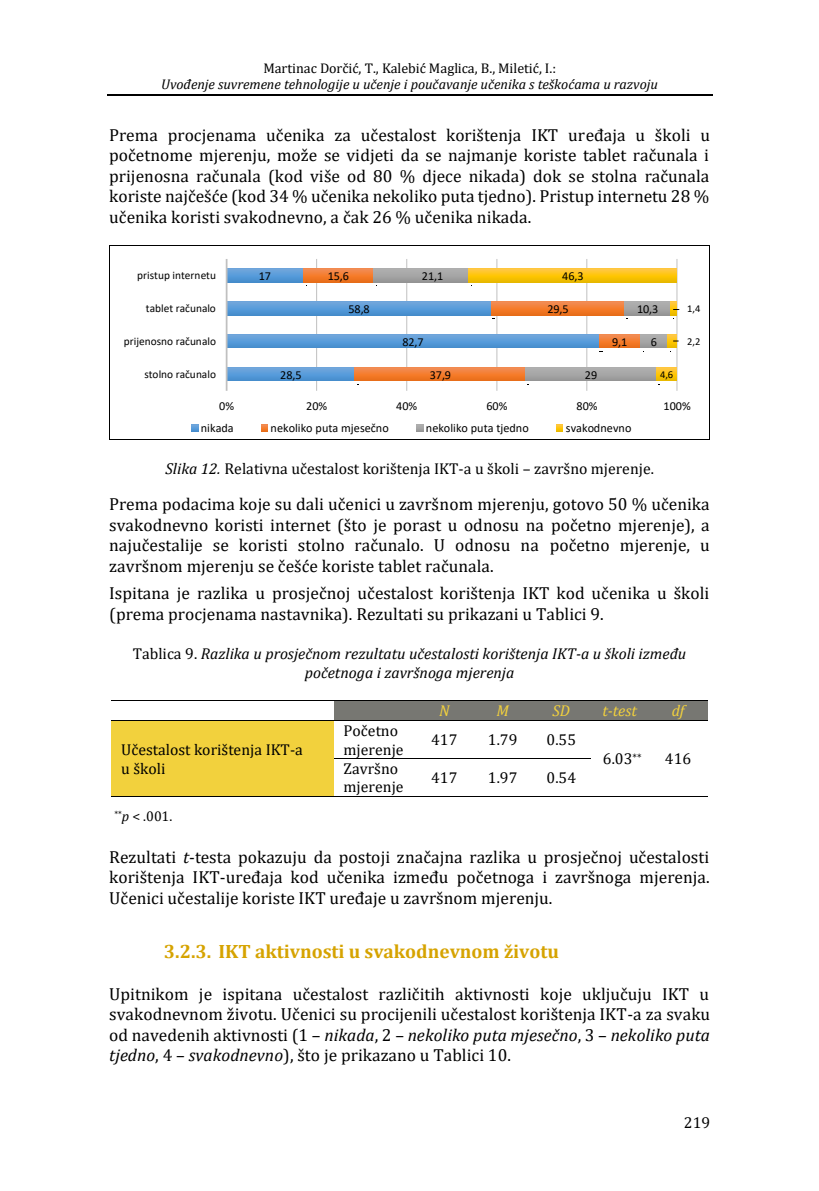
<style>
.page{position:relative;width:819px;height:1191px;background:#fff}
.page>*{position:absolute;margin:0;border:0;box-sizing:border-box;transform-origin:0 0}
.t1{font:700 19.25px "Cambria";color:#d6a300}
.t2{font:17.5px/20.5px "Cambria";color:#000;text-align:justify}
.t3{font:15.75px/18.6px "Cambria";color:#000}
.t4{font:italic 15.75px/18.6px "Cambria";color:#000;text-align:center}
.t5{font:italic 15.75px "Cambria";color:#f2d13d}
.t6{font:italic 14px "Cambria";color:#000}
.t7{font:14px "Cambria";color:#000}
.t8{font:12.25px "Calibri";color:#000}
.t9{font:11.38px "Calibri";color:#000}
.t10{font:10.5px "Calibri";color:#000}
.s1{font-style:italic}
.s2{font-style:normal}
</style>
<div class="page">
<hr style="left:107px;top:94px;width:605px;height:1px;background:#000">
<hr style="left:110px;top:245px;width:599px;height:1px;background:#000">
<hr style="left:109px;top:246px;width:1px;height:193px;background:#000">
<hr style="left:110px;top:439px;width:599px;height:1px;background:#000">
<hr style="left:709px;top:246px;width:1px;height:193px;background:#000">
<div style="left:334px;top:700px;width:81px;height:20px;background:#777772"></div>
<div style="left:415px;top:700px;width:58px;height:20px;background:#777772"></div>
<div style="left:473px;top:700px;width:59px;height:20px;background:#777772"></div>
<div style="left:532px;top:700px;width:58px;height:20px;background:#777772"></div>
<div style="left:590px;top:700px;width:59px;height:20px;background:#777772"></div>
<div style="left:649px;top:700px;width:58px;height:20px;background:#777772"></div>
<hr style="left:112px;top:699px;width:222px;height:1px;background:#000">
<hr style="left:335px;top:699px;width:80px;height:1px;background:#000">
<hr style="left:416px;top:699px;width:57px;height:1px;background:#000">
<hr style="left:474px;top:699px;width:58px;height:1px;background:#000">
<hr style="left:533px;top:699px;width:57px;height:1px;background:#000">
<hr style="left:591px;top:699px;width:58px;height:1px;background:#000">
<hr style="left:650px;top:699px;width:57px;height:1px;background:#000">
<div style="left:112px;top:721px;width:222px;height:75px;background:#f2d13d"></div>
<hr style="left:112px;top:720px;width:222px;height:1px;background:#000">
<hr style="left:335px;top:720px;width:80px;height:1px;background:#000">
<hr style="left:416px;top:720px;width:57px;height:1px;background:#000">
<hr style="left:474px;top:720px;width:58px;height:1px;background:#000">
<hr style="left:533px;top:720px;width:57px;height:1px;background:#000">
<hr style="left:591px;top:720px;width:58px;height:1px;background:#000">
<hr style="left:650px;top:720px;width:57px;height:1px;background:#000">
<hr style="left:334px;top:758px;width:81px;height:1px;background:#000">
<hr style="left:416px;top:758px;width:57px;height:1px;background:#000">
<hr style="left:474px;top:758px;width:58px;height:1px;background:#000">
<hr style="left:533px;top:758px;width:57px;height:1px;background:#000">
<hr style="left:112px;top:796px;width:222px;height:1px;background:#000">
<hr style="left:335px;top:796px;width:80px;height:1px;background:#000">
<hr style="left:416px;top:796px;width:57px;height:1px;background:#000">
<hr style="left:474px;top:796px;width:58px;height:1px;background:#000">
<hr style="left:533px;top:796px;width:57px;height:1px;background:#000">
<hr style="left:591px;top:796px;width:58px;height:1px;background:#000">
<hr style="left:650px;top:796px;width:57px;height:1px;background:#000">
<hr style="left:316px;top:259px;width:1px;height:132px;background:#c0c0c0">
<hr style="left:406px;top:259px;width:1px;height:132px;background:#c0c0c0">
<hr style="left:496px;top:259px;width:1px;height:132px;background:#c0c0c0">
<hr style="left:586px;top:259px;width:1px;height:132px;background:#c0c0c0">
<hr style="left:676px;top:259px;width:1px;height:132px;background:#c0c0c0">
<svg style="left:227px;top:368px;width:128px;height:13px;background:#5a9ad5"></svg>
<svg style="left:227px;top:335px;width:372px;height:13px;background:#599ad7"></svg>
<svg style="left:227px;top:302px;width:264px;height:13px;background:#599ad7"></svg>
<svg style="left:227px;top:269px;width:76px;height:13px"></svg>
<svg style="left:355px;top:368px;width:170px;height:13px;background:#f17c31"></svg>
<svg style="left:599px;top:335px;width:41px;height:13px"></svg>
<svg style="left:491px;top:302px;width:133px;height:13px;background:#f17c31"></svg>
<svg style="left:303px;top:269px;width:70px;height:13px"></svg>
<svg style="left:525px;top:368px;width:131px;height:13px;background:#a3a3a3"></svg>
<svg style="left:640px;top:335px;width:27px;height:13px"></svg>
<svg style="left:624px;top:302px;width:46px;height:13px"></svg>
<svg style="left:373px;top:269px;width:95px;height:13px"></svg>
<svg style="left:656px;top:368px;width:21px;height:13px"></svg>
<svg style="left:667px;top:335px;width:10px;height:13px"></svg>
<svg style="left:670px;top:302px;width:7px;height:13px"></svg>
<svg style="left:468px;top:269px;width:209px;height:13px;background:#f9c314"></svg>
<hr style="left:226px;top:259px;width:1px;height:132px;background:#c0c0c0">
<div style="left:191px;top:425px;width:7px;height:6px;background:#5a9cdb"></div>
<svg style="left:261px;top:425px;width:7px;height:6px"></svg>
<div style="left:416px;top:425px;width:7px;height:6px;background:#a6a6a6"></div>
<svg style="left:556px;top:425px;width:7px;height:6px"></svg>
<p class="t7" style="left:263px;top:59px;width:294px">Martinac Dorčić, T., Kalebić Maglica, B., Miletić, I.:</p>
<p class="t6" style="left:161px;top:76px;width:498px">Uvođenje suvremene tehnologije u učenje i poučavanje učenika s teškoćama u razvoju</p>
<p class="t2" style="left:109px;top:124px;width:602px">Prema procjenama učenika za učestalost korištenja IKT uređaja u školi u početnome mjerenju, može se vidjeti da se najmanje koriste tablet računala i prijenosna računala (kod više od 80 % djece nikada) dok se stolna računala koriste najčešće (kod 34 % učenika nekoliko puta tjedno). Pristup internetu 28 % učenika koristi svakodnevno, a čak 26 % učenika nikada.</p>
<p class="t9" style="left:137px;top:270px;width:80px">pristup internetu</p>
<p class="t8" style="left:259px;top:271px;width:14px">17</p>
<p class="t8" style="left:328px;top:271px;width:23px">15,6</p>
<p class="t8" style="left:422px;top:271px;width:23px">21,1</p>
<p class="t8" style="left:562px;top:271px;width:23px">46,3</p>
<p class="t9" style="left:146px;top:303px;width:72px">tablet računalo</p>
<p class="t8" style="left:348px;top:304px;width:23px">58,8</p>
<p class="t8" style="left:547px;top:304px;width:23px">29,5</p>
<p class="t8" style="left:637px;top:304px;width:23px">10,3</p>
<p class="t10" style="left:687px;top:304px;width:15px">1,4</p>
<p class="t9" style="left:124px;top:336px;width:94px">prijenosno računalo</p>
<p class="t8" style="left:402px;top:336px;width:23px">82,7</p>
<p class="t8" style="left:612px;top:336px;width:17px">9,1</p>
<p class="t8" style="left:650px;top:336px;width:8px">6</p>
<p class="t10" style="left:687px;top:337px;width:15px">2,2</p>
<p class="t9" style="left:144px;top:369px;width:73px">stolno računalo</p>
<p class="t8" style="left:280px;top:369px;width:23px">28,5</p>
<p class="t8" style="left:430px;top:369px;width:23px">37,9</p>
<p class="t8" style="left:585px;top:369px;width:14px">29</p>
<p class="t10" style="left:660px;top:370px;width:15px">4,6</p>
<p class="t8" style="left:219px;top:401px;width:17px">0%</p>
<p class="t8" style="left:306px;top:401px;width:23px">20%</p>
<p class="t8" style="left:396px;top:401px;width:23px">40%</p>
<p class="t8" style="left:486px;top:401px;width:23px">60%</p>
<p class="t8" style="left:576px;top:401px;width:23px">80%</p>
<p class="t8" style="left:663px;top:401px;width:29px">100%</p>
<p class="t8" style="left:201px;top:422px;width:34px">nikada</p>
<p class="t8" style="left:271px;top:422px;width:120px">nekoliko puta mjesečno</p>
<p class="t8" style="left:426px;top:422px;width:104px">nekoliko puta tjedno</p>
<p class="t8" style="left:566px;top:422px;width:67px">svakodnevno</p>
<p class="t3" style="left:165px;top:458px;width:490px"><span class="s1">Slika 12.</span> Relativna učestalost korištenja IKT-a u školi – završno mjerenje.</p>
<p class="t2" style="left:109px;top:493px;width:602px">Prema podacima koje su dali učenici u završnom mjerenju, gotovo 50 % učenika svakodnevno koristi internet (što je porast u odnosu na početno mjerenje), a najučestalije se koristi stolno računalo. U odnosu na početno mjerenje, u završnom mjerenju se češće koriste tablet računala.</p>
<p class="t2" style="left:109px;top:582px;width:601px">Ispitana je razlika u prosječnoj učestalost korištenja IKT kod učenika u školi (prema procjenama nastavnika). Rezultati su prikazani u Tablici 9.</p>
<p class="t4" style="left:133px;top:644px;width:555px"><span class="s2">Tablica 9.</span> Razlika u prosječnom rezultatu učestalosti korištenja IKT-a u školi između početnoga i završnoga mjerenja</p>
<p class="t5" style="left:439px;top:701px;width:12px">N</p>
<p class="t5" style="left:496px;top:701px;width:14px">M</p>
<p class="t5" style="left:552px;top:701px;width:19px">SD</p>
<p class="t5" style="left:602px;top:701px;width:36px">t-test</p>
<p class="t5" style="left:671px;top:701px;width:14px">df</p>
<p class="t3" style="left:121px;top:740px;width:183px">Učestalost korištenja IKT-a</p>
<p class="t3" style="left:121px;top:758px;width:46px">u školi</p>
<p class="t3" style="left:343px;top:721px;width:61px">Početno mjerenje</p>
<p class="t3" style="left:431px;top:730px;width:28px">417</p>
<p class="t3" style="left:488px;top:730px;width:31px">1.79</p>
<p class="t3" style="left:546px;top:730px;width:31px">0.55</p>
<p class="t3" style="left:603px;top:749px;width:40px">6.03<sup>**</sup></p>
<p class="t3" style="left:665px;top:749px;width:28px">416</p>
<p class="t3" style="left:343px;top:759px;width:61px">Završno mjerenje</p>
<p class="t3" style="left:431px;top:768px;width:28px">417</p>
<p class="t3" style="left:488px;top:768px;width:31px">1.97</p>
<p class="t3" style="left:546px;top:768px;width:31px">0.54</p>
<p class="t7" style="left:114px;top:807px;width:59px"><sup>**</sup><span class="s1">p</span> &lt; .001.</p>
<p class="t2" style="left:109px;top:846px;width:602px">Rezultati <span class="s1">t</span>-testa pokazuju da postoji značajna razlika u prosječnoj učestalosti korištenja IKT-uređaja kod učenika između početnoga i završnoga mjerenja.<br>Učenici učestalije koriste IKT uređaje u završnom mjerenju.</p>
<h4 class="t1" style="left:164px;top:939px;width:396px">3.2.3. IKT aktivnosti u svakodnevnom životu</h4>
<p class="t2" style="left:109px;top:983px;width:602px">Upitnikom je ispitana učestalost različitih aktivnosti koje uključuju IKT u svakodnevnom životu. Učenici su procijenili učestalost korištenja IKT-a za svaku od navedenih aktivnosti (1 – <span class="s1">nikada</span>, 2 – <span class="s1">nekoliko puta mjesečno</span>, 3 – <span class="s1">nekoliko puta tjedno</span>, 4 – <span class="s1">svakodnevno</span>), što je prikazano u Tablici 10.</p>
<p class="t3" style="left:684px;top:1113px;width:28px">219</p>
</div>
